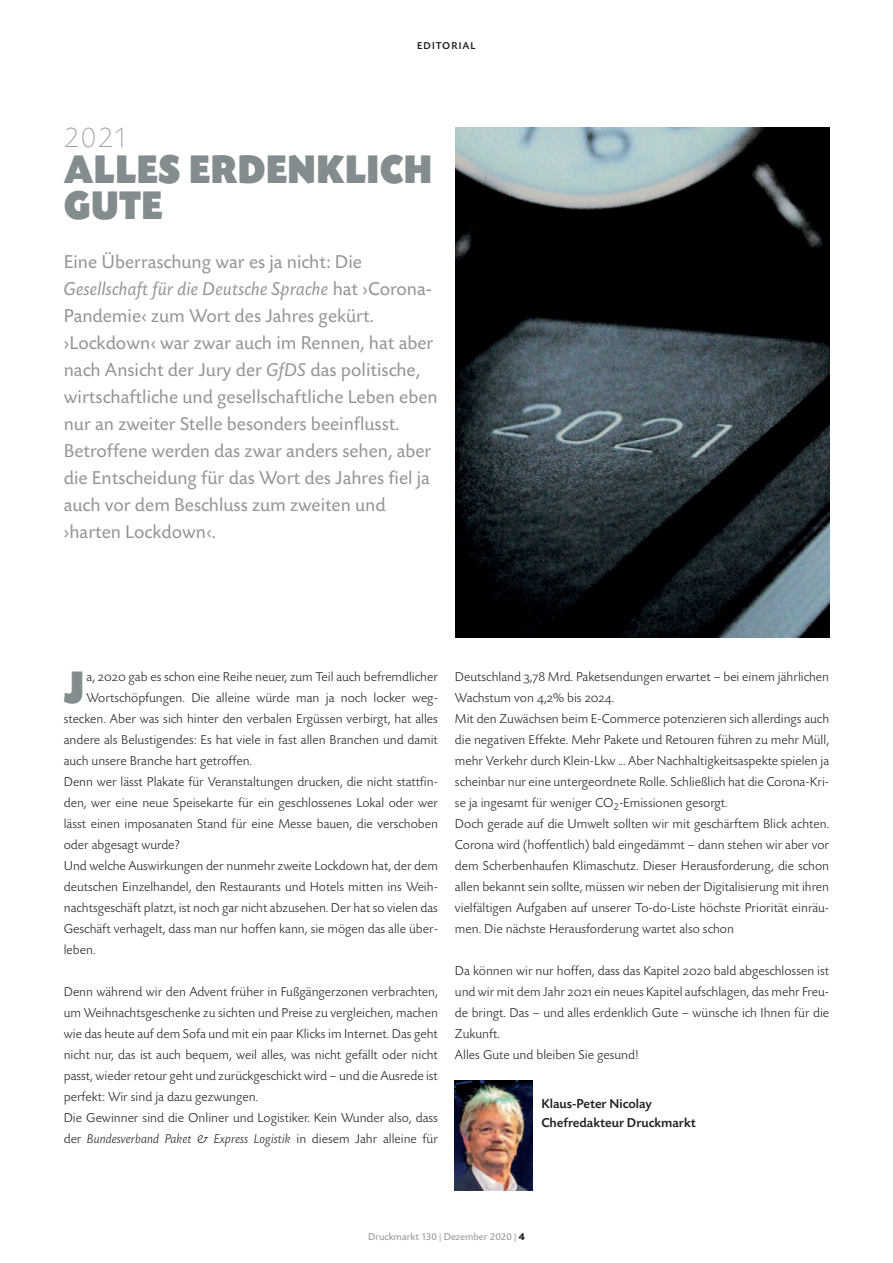
<style>
.page{position:relative;width:893px;height:1263px;background:#fff}
.page>*{position:absolute;margin:0;border:0;box-sizing:border-box;transform-origin:0 0}
.t1{font:48px "Today SB Ultra";color:#838c8e;scale:.9 1}
.t2{font:42px/36px "Today SB Ultra";letter-spacing:.01em;color:#838c8e;scale:.9 1}
.t3{font:300 expanded 30px "Today SB";color:#939598}
.t4{font:19.5px/27px "Today SB";color:#939598}
.t5{font:300 13.5px/21px "Today SB";color:#231f20}
.t6{font:500 13.5px/18.8px "Today SB";color:#231f20}
.t7{font:10.5px "Today SB";color:#939598}
.t8{font:500 10.5px "Today SB";letter-spacing:.1em;color:#231f20}
.s1{font-style:italic}
.s2{font-family:"Today SB Caps Lig";font-weight:400}
.s3{font-weight:700;color:#231f20}
</style>
<div class="page">
<img style="left:455px;top:1080px;width:77px;height:111px">
<img style="left:455px;top:128px;width:374px;height:510px">
<p class="t8" style="left:417px;top:40px;width:60px">EDITORIAL</p>
<h3 class="t3" style="left:64px;top:119px;width:66px">2021</h3>
<h2 class="t2" style="left:64px;top:151px;width:411px">ALLES ERDENKLICH<br>GUTE</h2>
<p class="t4" style="left:64px;top:248px;width:375px">Eine Überraschung war es ja nicht: Die <span class="s1">Gesellschaft für die Deutsche Sprache</span> hat ›Corona-Pandemie‹ zum Wort des Jahres gekürt. ›Lockdown‹ war zwar auch im Rennen, hat aber nach Ansicht der Jury der <span class="s1">GfDS</span> das politische, wirtschaftliche und gesellschaftliche Leben eben nur an zweiter Stelle besonders beeinflusst.<br>Betroffene werden das zwar anders sehen, aber die Entscheidung für das Wort des Jahres fiel ja auch vor dem Beschluss zum zweiten und ›harten Lockdown‹.</p>
<p class="t5" style="left:87px;top:666px;width:353px">a, <span class="s2">2020</span> gab es schon eine Reihe neuer, zum Teil auch befremdlicher</p>
<p class="t5" style="left:87px;top:687px;width:353px">Wortschöpfungen. Die alleine würde man ja noch locker weg-</p>
<p class="t5" style="left:64px;top:708px;width:376px">stecken. Aber was sich hinter den verbalen Ergüssen verbirgt, hat alles</p>
<p class="t5" style="left:64px;top:729px;width:376px">andere als Belustigendes: Es hat viele in fast allen Branchen und damit</p>
<p class="t5" style="left:64px;top:750px;width:190px">auch unsere Branche hart getroffen.</p>
<p class="t5" style="left:64px;top:771px;width:376px">Denn wer lässt Plakate für Veranstaltungen drucken, die nicht stattfin-</p>
<p class="t5" style="left:64px;top:792px;width:376px">den, wer eine neue Speisekarte für ein geschlossenes Lokal oder wer</p>
<p class="t5" style="left:64px;top:813px;width:376px">lässt einen imposanaten Stand für eine Messe bauen, die verschoben</p>
<p class="t5" style="left:64px;top:834px;width:118px">oder abgesagt wurde?</p>
<p class="t5" style="left:64px;top:855px;width:376px">Und welche Auswirkungen der nunmehr zweite Lockdown hat, der dem</p>
<p class="t5" style="left:64px;top:876px;width:376px">deutschen Einzelhandel, den Restaurants und Hotels mitten ins Weih-</p>
<p class="t5" style="left:64px;top:897px;width:376px">nachtsgeschäft platzt, ist noch gar nicht abzusehen. Der hat so vielen das</p>
<p class="t5" style="left:64px;top:918px;width:376px">Geschäft verhagelt, dass man nur hoffen kann, sie mögen das alle über-</p>
<p class="t5" style="left:64px;top:939px;width:33px">leben.</p>
<p class="t5" style="left:64px;top:981px;width:376px">Denn während wir den Advent früher in Fußgängerzonen verbrachten, um Weihnachtsgeschenke zu sichten und Preise zu vergleichen, machen wie das heute auf dem Sofa und mit ein paar Klicks im Internet. Das geht nicht nur, das ist auch bequem, weil alles, was nicht gefällt oder nicht passt, wieder retour geht und zurückgeschickt wird – und die Ausrede ist perfekt: Wir sind ja dazu gezwungen.<br>Die Gewinner sind die Onliner und Logistiker. Kein Wunder also, dass der <span class="s1">Bundesverband Paket &amp; Express Logistik</span> in diesem Jahr alleine für</p>
<h1 class="t1" style="left:64px;top:659px;width:24px">J</h1>
<p class="t5" style="left:455px;top:666px;width:376px">Deutschland <span class="s2">3,78</span> Mrd. Paketsendungen erwartet – bei einem jährlichen Wachstum von <span class="s2">4,2</span>% bis <span class="s2">2024</span>.<br>Mit den Zuwächsen beim E-Commerce potenzieren sich allerdings auch die negativen Effekte. Mehr Pakete und Retouren führen zu mehr Müll, mehr Verkehr durch Klein-Lkw ... Aber Nachhaltigkeitsaspekte spielen ja scheinbar nur eine untergeordnete Rolle. Schließlich hat die Corona-Kri&shy;se ja ingesamt für weniger CO<sub>2</sub>-Emissionen gesorgt.<br>Doch gerade auf die Umwelt sollten wir mit geschärftem Blick achten.<br>Corona wird (hoffentlich) bald eingedämmt – dann stehen wir aber vor dem Scherbenhaufen Klimaschutz. Dieser Herausforderung, die schon allen bekannt sein sollte, müssen wir neben der Digitalisierung mit ihren vielfältigen Aufgaben auf unserer To-do-Liste höchste Priorität einräu&shy;men. Die nächste Herausforderung wartet also schon</p>
<p class="t5" style="left:455px;top:960px;width:376px">Da können wir nur hoffen, dass das Kapitel <span class="s2">2020</span> bald abgeschlossen ist und wir mit dem Jahr <span class="s2">2021</span> ein neues Kapitel aufschlagen, das mehr Freu&shy;de bringt. Das – und alles erdenklich Gute – wünsche ich Ihnen für die Zukunft.<br>Alles Gute und bleiben Sie gesund!</p>
<p class="t6" style="left:541px;top:1094px;width:156px">Klaus-Peter Nicolay<br>Chefredakteur Druckmarkt</p>
<p class="t7" style="left:368px;top:1230px;width:158px">Druckmarkt 130 | Dezember 2020 | <span class="s3">4</span></p>
</div>
